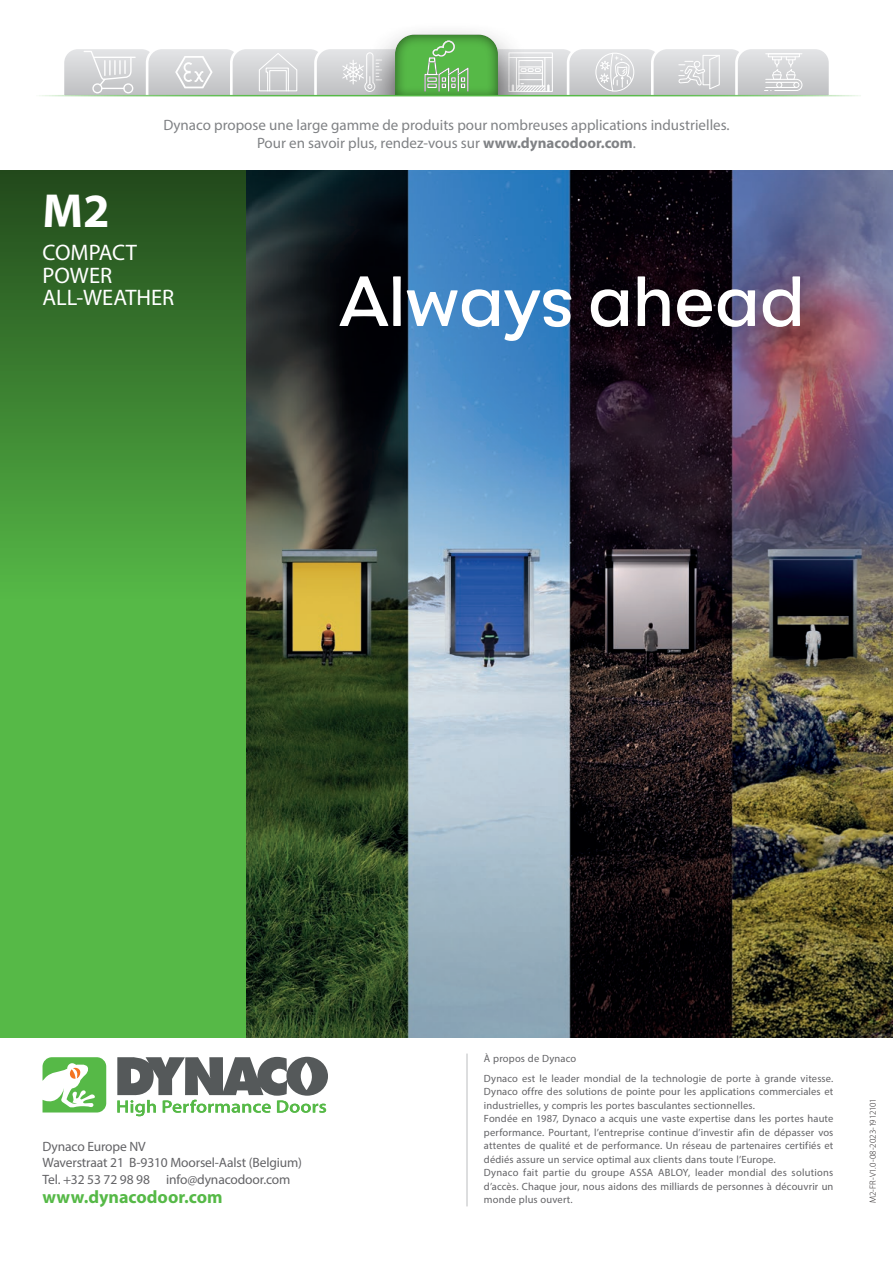
<style>
.page{position:relative;width:893px;height:1263px;background:#fff}
.page>*{position:absolute;margin:0;border:0;box-sizing:border-box;transform-origin:0 0}
.t1{font:700 48px "Myriad Pro";color:#fff}
.t2{font:22.5px/22.5px "Myriad Pro";color:#fff}
.t3{font:700 18px "Myriad Pro";color:#56b947}
.t4{font:15px/18px "Myriad Pro";color:#808285;text-align:center}
.t5{font:13.5px/16.5px "Myriad Pro";letter-spacing:-.01em;color:#636366}
.t6{font:10.5px/13.5px "Myriad Pro";letter-spacing:.015em;color:#636366}
.t7{font:300 9px "Myriad Pro";letter-spacing:-.015em;color:#231f20}
.s1{font-weight:700}
</style>
<div class="page">
<svg style="left:0;top:170px;width:247px;height:867px;background:#489c3b"></svg>
<img style="left:247px;top:170px;width:646px;height:867px">
<svg style="left:339px;top:276px;width:461px;height:65px"></svg>
<svg style="left:64px;top:40px;width:765px;height:55px"></svg>
<div style="left:394px;top:32px;width:106px;height:66px;background:#231f20;opacity:.7"></div>
<div style="left:32px;top:96px;width:829px;height:63px;background:#fff"></div>
<hr style="left:32px;top:95px;width:829px;height:1px;background:#56b947">
<svg style="left:43px;top:1057px;width:63px;height:55px"></svg>
<svg style="left:117px;top:1057px;width:211px;height:59px"></svg>
<hr style="left:467px;top:1053px;width:1px;height:153px;background:#bcbdc0">
<p class="t4" style="left:163px;top:116px;width:568px">Dynaco propose une large gamme de produits pour nombreuses applications industrielles.<br>Pour en savoir plus, rendez-vous sur <span class="s1">www.dynacodoor.com</span>.</p>
<p class="t1" style="left:43px;top:180px;width:69px">M2</p>
<p class="t2" style="left:43px;top:241px;width:133px">COMPACT<br>POWER<br>ALL-WEATHER</p>
<p class="t5" style="left:43px;top:1138px;width:261px">Dynaco Europe NV<br>Waverstraat 21 B-9310 Moorsel-Aalst (Belgium)<br>Tel. +32 53 72 98 98 info@dynacodoor.com</p>
<p class="t3" style="left:43px;top:1186px;width:182px">www.dynacodoor.com</p>
<p class="t6" style="left:484px;top:1048px;width:351px;line-height:20px">À propos de Dynaco<br>Dynaco est le leader mondial de la technologie de porte à grande vitesse.</p>
<p class="t6" style="left:484px;top:1085px;width:351px">Dynaco offre des solutions de pointe pour les applications commerciales et industrielles, y compris les portes basculantes sectionnelles.<br>Fondée en 1987, Dynaco a acquis une vaste expertise dans les portes haute performance. Pourtant, l’entreprise continue d’investir afin de dépasser vos attentes de qualité et de performance. Un réseau de partenaires certifiés et dédiés assure un service optimal aux clients dans toute l’Europe.<br>Dynaco fait partie du groupe ASSA ABLOY, leader mondial des solutions d’accès. Chaque jour, nous aidons des milliards de personnes à découvrir un monde plus ouvert.</p>
<p class="t7" style="left:867px;top:1203px;width:106px;rotate:-90deg">M2-FR-V1.0-08-2023-1912101</p>
</div>
